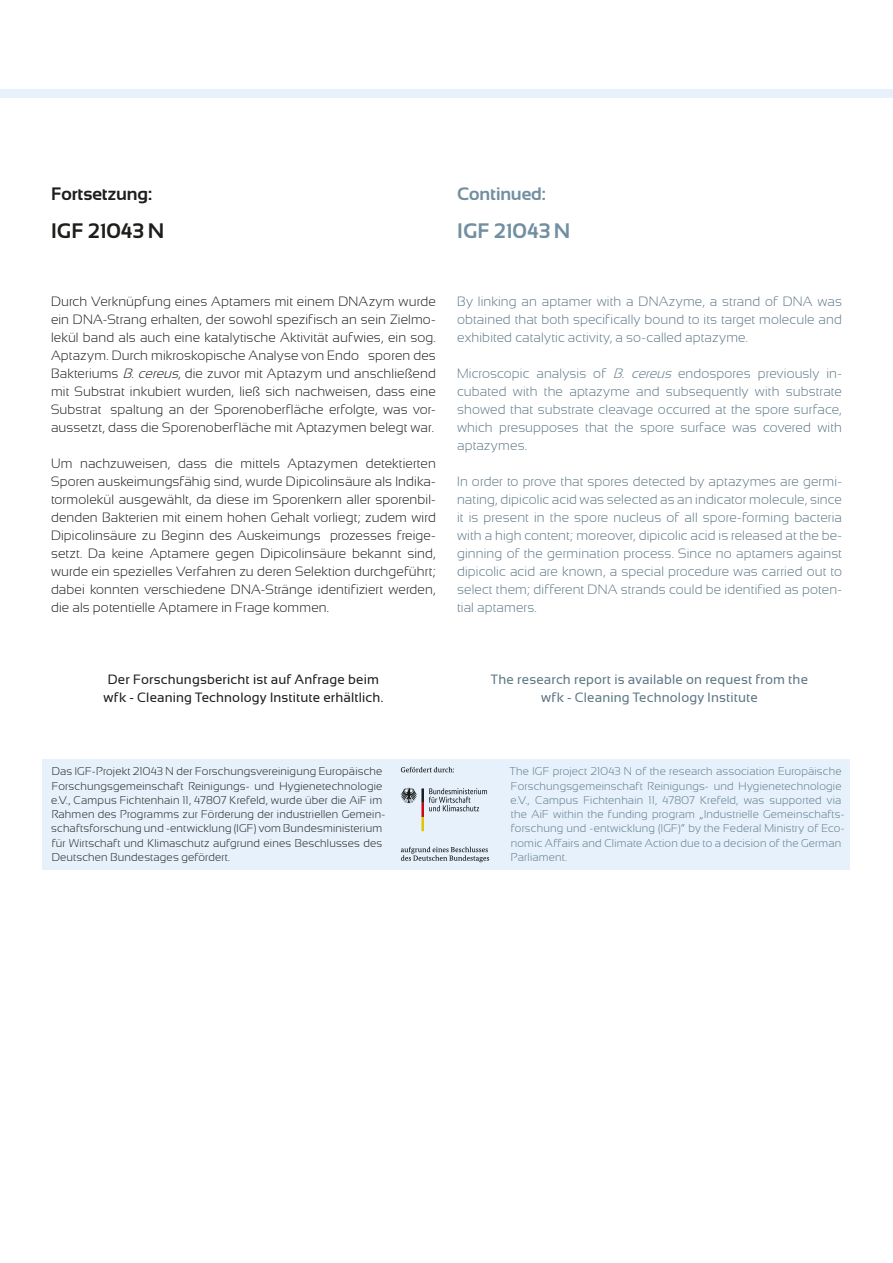
<style>
.page{position:relative;width:893px;height:1263px;background:#fff}
.page>*{position:absolute;margin:0;border:0;box-sizing:border-box;transform-origin:0 0}
.t1{font:700 21px "Sansation";letter-spacing:.015em;color:#718fa0}
.t2{font:700 21px "Sansation";letter-spacing:.015em;color:#1d1d1b}
.t3{font:700 18px "Sansation";letter-spacing:-.01em;color:#1d1d1b}
.t4{font:700 18px "Sansation";letter-spacing:-.005em;color:#718fa0}
.t5{font:300 13.5px/18px "Sansation";letter-spacing:.01em;color:#1d1d1b;text-align:justify}
.t6{font:300 13.5px/18px "Sansation";letter-spacing:.01em;color:#5d7785;text-align:justify}
.t7{font:13.5px/18px "Sansation";letter-spacing:.01em;color:#1d1d1b;text-align:center}
.t8{font:13.5px/18px "Sansation";letter-spacing:.01em;color:#5d7785;text-align:center}
.t9{font:300 11.25px/14.2px "Sansation";letter-spacing:.015em;color:#1d1d1b}
.t10{font:300 11.25px/14.2px "Sansation";letter-spacing:.015em;color:#5d7785}
.s1{font-style:italic}
</style>
<div class="page">
<div style="left:0;top:89px;width:893px;height:9px;background:#e6f1fc"></div>
<div style="left:43px;top:759px;width:807px;height:111px;background:#e6f1fc"></div>
<svg style="left:401px;top:767px;width:53px;height:5px"></svg>
<svg style="left:401px;top:847px;width:88px;height:15px"></svg>
<svg style="left:400px;top:788px;width:87px;height:43px"></svg>
<h2 class="t3" style="left:51px;top:184px;width:103px">Fortsetzung:</h2>
<h1 class="t2" style="left:51px;top:219px;width:115px">IGF 21043 N</h1>
<h2 class="t4" style="left:457px;top:184px;width:90px">Continued:</h2>
<h1 class="t1" style="left:457px;top:219px;width:115px">IGF 21043 N</h1>
<p class="t5" style="left:51px;top:292px;width:386px">Durch Verknüpfung eines Aptamers mit einem DNAzym wurde ein DNA-Strang erhalten, der sowohl spezifisch an sein Zielmo&shy;lekül band als auch eine katalytische Aktivität aufwies, ein sog.<br>Aptazym. Durch mikroskopische Analyse von Endo¬sporen des Bakteriums <span class="s1">B.cereus</span>, die zuvor mit Aptazym und anschließend mit Substrat inkubiert wurden, ließ sich nachweisen, dass eine Substrat¬spaltung an der Sporenoberfläche erfolgte, was vor&shy;aussetzt, dass die Sporenoberfläche mit Aptazymen belegt war.</p>
<p class="t5" style="left:51px;top:454px;width:386px">Um nachzuweisen, dass die mittels Aptazymen detektierten Sporen auskeimungsfähig sind, wurde Dipicolinsäure als Indika&shy;tormolekül ausgewählt, da diese im Sporenkern aller sporenbil&shy;denden Bakterien mit einem hohen Gehalt vorliegt; zudem wird Dipicolinsäure zu Beginn des Auskeimungs¬prozesses freige&shy;setzt. Da keine Aptamere gegen Dipicolinsäure bekannt sind, wurde ein spezielles Verfahren zu deren Selektion durchgeführt; dabei konnten verschiedene DNA-Stränge identifiziert werden, die als potentielle Aptamere in Frage kommen.</p>
<p class="t6" style="left:457px;top:292px;width:386px">By linking an aptamer with a DNAzyme, a strand of DNA was obtained that both specifically bound to its target molecule and exhibited catalytic activity, a so-called aptazyme.</p>
<p class="t6" style="left:457px;top:364px;width:386px">Microscopic analysis of <span class="s1">B. cereus</span> endospores previously in&shy;cubated with the aptazyme and subsequently with substrate showed that substrate cleavage occurred at the spore surface, which presupposes that the spore surface was covered with aptazymes.</p>
<p class="t6" style="left:457px;top:472px;width:386px">In order to prove that spores detected by aptazymes are germi&shy;nating, dipicolic acid was selected as an indicator molecule, since it is present in the spore nucleus of all spore-forming bacteria with a high content; moreover, dipicolic acid is released at the be&shy;ginning of the germination process. Since no aptamers against dipicolic acid are known, a special procedure was carried out to select them; different DNA strands could be identified as poten&shy;tial aptamers.</p>
<p class="t7" style="left:104px;top:670px;width:281px">Der Forschungsbericht ist auf Anfrage beim wfk - Cleaning Technology Institute erhältlich.</p>
<p class="t8" style="left:491px;top:670px;width:319px">The research report is available on request from the wfk - Cleaning Technology Institute</p>
<p class="t9" style="left:51px;top:764px;width:336px">Das IGF-Projekt 21043 N der Forschungsvereinigung Europäische Forschungsgemeinschaft Reinigungs- und Hygienetechnologie e.V., Campus Fichtenhain 11, 47807 Krefeld, wurde über die AiF im Rahmen des Programms zur Förderung der industriellen Gemein&shy;schaftsforschung und -entwicklung (IGF) vom Bundesministerium für Wirtschaft und Klimaschutz aufgrund eines Beschlusses des Deutschen Bundestages gefördert.</p>
<p class="t10" style="left:510px;top:764px;width:336px">The IGF project 21043 N of the research association Europäische Forschungsgemeinschaft Reinigungs- und Hygienetechnologie e.V., Campus Fichtenhain 11, 47807 Krefeld, was supported via the AiF within the funding program „Industrielle Gemeinschafts&shy;forschung und -entwicklung (IGF)“ by the Federal Ministry of Eco&shy;nomic Affairs and Climate Action due to a decision of the German Parliament.</p>
</div>
